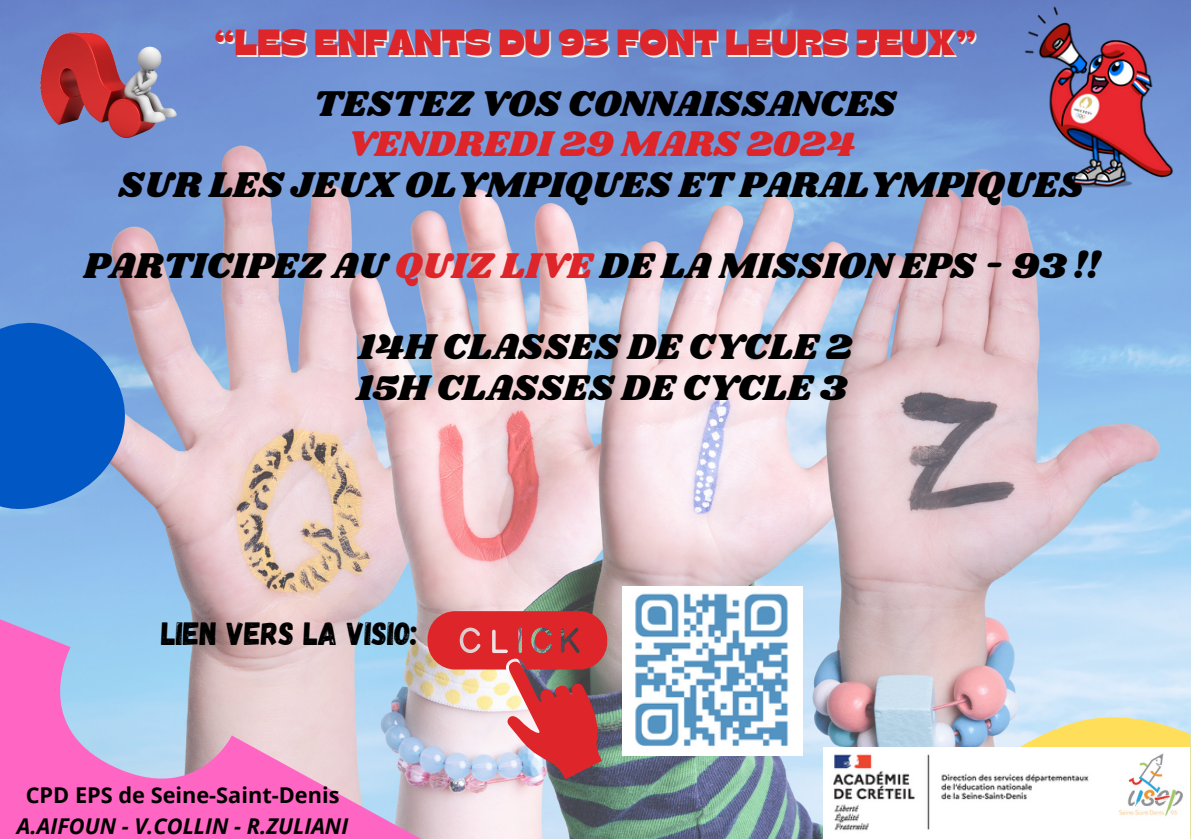
<style>
.page{position:relative;width:1191px;height:839px;background:#fff}
.page>*{position:absolute;margin:0;border:0;box-sizing:border-box;transform-origin:0 0}
.t1{font:37.2px/40.4px "Shrikhand";color:#000;text-align:center}
.t2{font:36.4px "Gulfs Display";color:#dd252a}
.t3{font:32.2px "Gagalin";color:#000}
.t4{font:italic 700 21.8px "Open Sans";color:#000}
.t5{font:700 21.8px "Open Sans";color:#000}
.s1{color:#dd252a}
</style>
<div class="page">
<img style="left:0;top:0;width:1191px;height:838px">
<svg style="left:958px;top:717px;width:233px;height:121px;background:#dbd79e"></svg>
<svg style="left:0;top:288px;width:162px;height:264px;background:#558ad0"></svg>
<svg style="left:0;top:611px;width:421px;height:227px;background:#d5a4d1"></svg>
<img style="left:824px;top:747px;width:366px;height:91px">
<img style="left:623px;top:586px;width:180px;height:169px">
<img style="left:428px;top:611px;width:179px;height:168px">
<img style="left:1012px;top:0;width:172px;height:195px">
<img style="left:19px;top:11px;width:181px;height:147px">
<p class="t2" style="left:214px;top:19px;width:764px">“LES ENFANTS DU 93 FONT LEURS JEUX”</p>
<h1 class="t1" style="left:119px;top:85px;width:967px">TESTEZ VOS CONNAISSANCES<br><span class="s1">VENDREDI 29 MARS 2024<br></span>SUR LES JEUX OLYMPIQUES ET PARALYMPIQUES</h1>
<h1 class="t1" style="left:84px;top:247px;width:1018px">PARTICIPEZ AU <span class="s1">QUIZ LIVE</span> DE LA MISSION EPS - 93 !!</h1>
<h1 class="t1" style="left:356px;top:328px;width:497px;text-align:left">14H CLASSES DE CYCLE 2<br>15H CLASSES DE CYCLE 3</h1>
<p class="t3" style="left:162px;top:612px;width:258px">LIEN VERS LA VISIO:</p>
<p class="t5" style="left:26px;top:779px;width:315px">CPD EPS de Seine-Saint-Denis</p>
<h2 class="t4" style="left:17px;top:810px;width:333px">A.AIFOUN - V.COLLIN - R.ZULIANI</h2>
</div>
